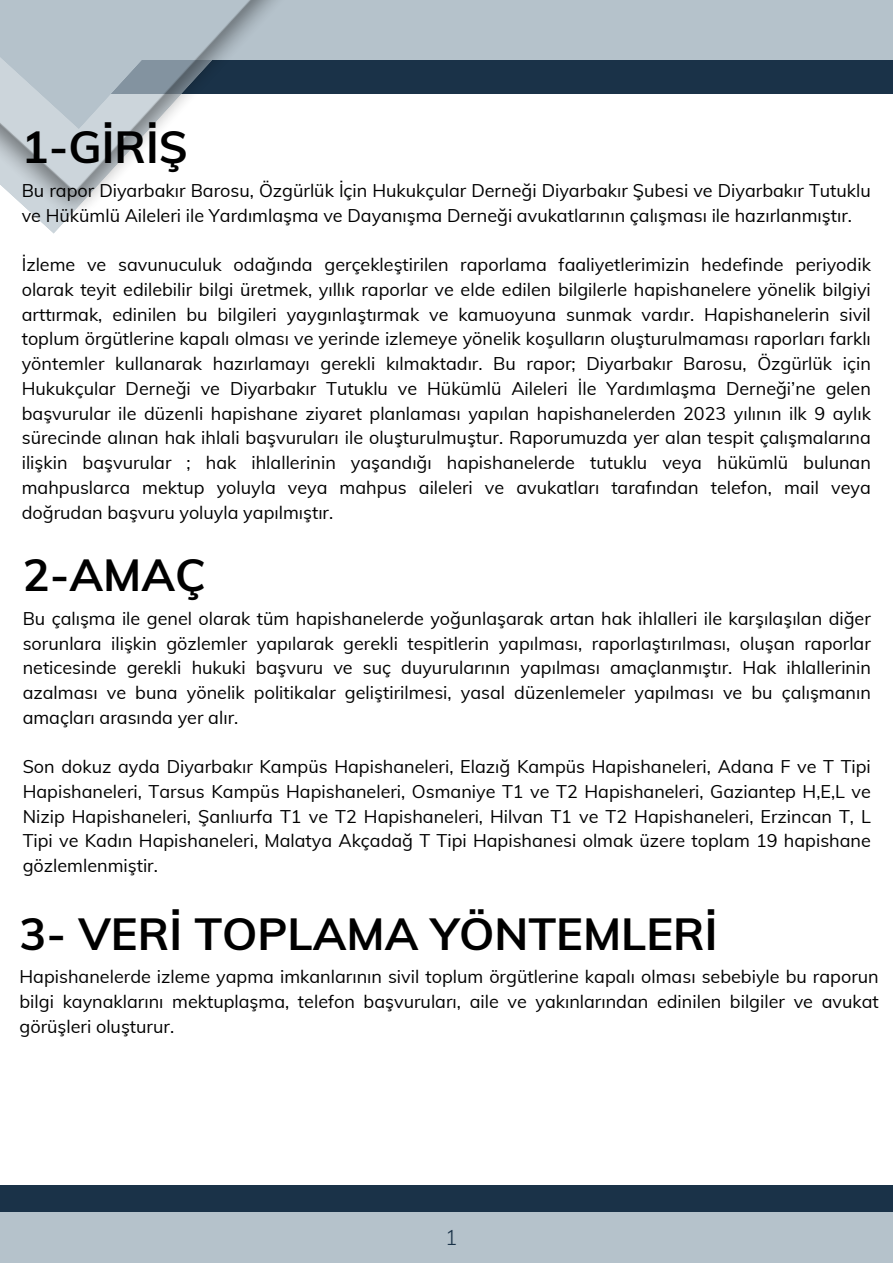
<style>
.page{position:relative;width:893px;height:1264px;background:#fff}
.page>*{position:absolute;margin:0;border:0;box-sizing:border-box;transform-origin:0 0}
.t1{font:700 45px "Muli";color:#000}
.t2{font:300 21px "Muli";color:#1a3248}
.t3{font:18px/24.8px "Muli";color:#000}
</style>
<div class="page">
<div style="left:54px;top:57px;width:838px;height:37px;background:#1a3248"></div>
<div style="left:0;top:1184px;width:892px;height:46px;background:#1a3248"></div>
<div style="left:65px;top:0;width:827px;height:60px;background:#b5c2cb"></div>
<div style="left:0;top:1211px;width:892px;height:51px;background:#b5c2cb"></div>
<img style="left:0;top:0;width:276px;height:234px">
<svg style="left:0;top:0;width:265px;height:129px"></svg>
<p class="t1" style="left:22px;top:118px;width:167px">1-GİRİŞ</p>
<p class="t3" style="left:22px;top:178px;width:850px">Bu rapor Diyarbakır Barosu, Özgürlük İçin Hukukçular Derneği Diyarbakır Şubesi ve Diyarbakır Tutuklu ve Hükümlü Aileleri ile Yardımlaşma ve Dayanışma Derneği avukatlarının çalışması ile hazırlanmıştır.</p>
<p class="t3" style="left:22px;top:252px;width:850px">İzleme ve savunuculuk odağında gerçekleştirilen raporlama faaliyetlerimizin hedefinde periyodik olarak teyit edilebilir bilgi üretmek, yıllık raporlar ve elde edilen bilgilerle hapishanelere yönelik bilgiyi arttırmak, edinilen bu bilgileri yaygınlaştırmak ve kamuoyuna sunmak vardır. Hapishanelerin sivil toplum örgütlerine kapalı olması ve yerinde izlemeye yönelik koşulların oluşturulmaması raporları farklı yöntemler kullanarak hazırlamayı gerekli kılmaktadır. Bu rapor; Diyarbakır Barosu, Özgürlük için Hukukçular Derneği ve Diyarbakır Tutuklu ve Hükümlü Aileleri İle Yardımlaşma Derneği’ne gelen başvurular ile düzenli hapishane ziyaret planlaması yapılan hapishanelerden 2023 yılının ilk 9 aylık sürecinde alınan hak ihlali başvuruları ile oluşturulmuştur. Raporumuzda yer alan tespit çalışmalarına ilişkin başvurular ; hak ihlallerinin yaşandığı hapishanelerde tutuklu veya hükümlü bulunan mahpuslarca mektup yoluyla veya mahpus aileleri ve avukatları tarafından telefon, mail veya doğrudan başvuru yoluyla yapılmıştır.</p>
<p class="t1" style="left:23px;top:546px;width:185px">2-AMAÇ</p>
<p class="t3" style="left:23px;top:605px;width:849px;text-align:justify">Bu çalışma ile genel olarak tüm hapishanelerde yoğunlaşarak artan hak ihlalleri ile karşılaşılan diğer sorunlara ilişkin gözlemler yapılarak gerekli tespitlerin yapılması, raporlaştırılması, oluşan raporlar neticesinde gerekli hukuki başvuru ve suç duyurularının yapılması amaçlanmıştır. Hak ihlallerinin azalması ve buna yönelik politikalar geliştirilmesi, yasal düzenlemeler yapılması ve bu çalışmanın amaçları arasında yer alır.</p>
<p class="t3" style="left:23px;top:754px;width:849px">Son dokuz ayda Diyarbakır Kampüs Hapishaneleri, Elazığ Kampüs Hapishaneleri, Adana F ve T Tipi Hapishaneleri, Tarsus Kampüs Hapishaneleri, Osmaniye T1 ve T2 Hapishaneleri, Gaziantep H,E,L ve Nizip Hapishaneleri, Şanlıurfa T1 ve T2 Hapishaneleri, Hilvan T1 ve T2 Hapishaneleri, Erzincan T, L Tipi ve Kadın Hapishaneleri, Malatya Akçadağ T Tipi Hapishanesi olmak üzere toplam 19 hapishane gözlemlenmiştir.</p>
<p class="t1" style="left:20px;top:904px;width:699px">3- VERİ TOPLAMA YÖNTEMLERİ</p>
<p class="t3" style="left:20px;top:964px;width:860px;text-align:justify">Hapishanelerde izleme yapma imkanlarının sivil toplum örgütlerine kapalı olması sebebiyle bu raporun bilgi kaynaklarını mektuplaşma, telefon başvuruları, aile ve yakınlarından edinilen bilgiler ve avukat görüşleri oluşturur.</p>
<p class="t2" style="left:445px;top:1224px;width:14px">1</p>
</div>
